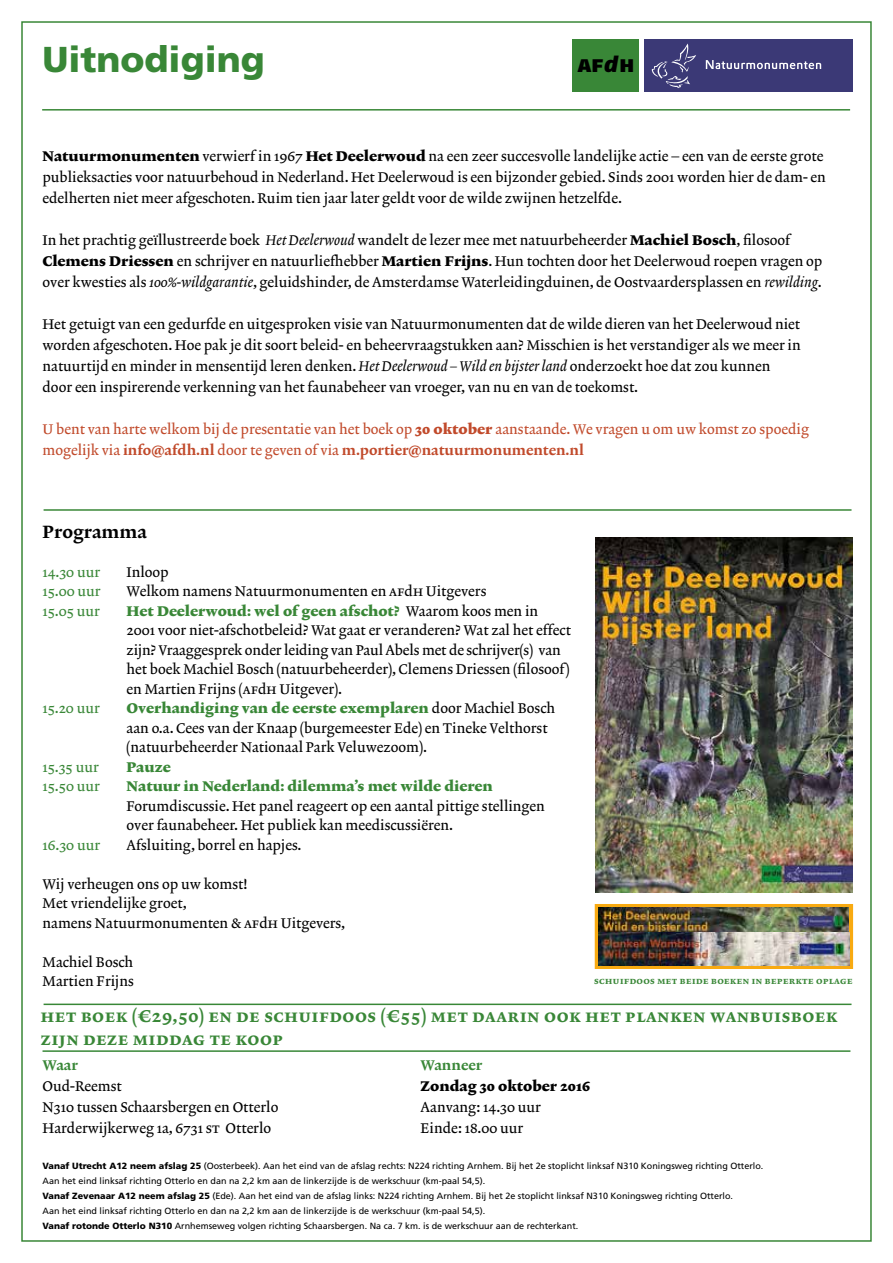
<style>
.page{position:relative;width:893px;height:1263px;background:#fff}
.page>*{position:absolute;margin:0;border:0;box-sizing:border-box;transform-origin:0 0}
.t1{font:900 36px "Frutiger";color:#398737}
.t2{font:22.8px "Fago No Black Caps";color:#000}
.t3{font:18px/23.2px "Lexicon No 2 D Roman SC";letter-spacing:.045em;color:#398737}
.t4{font:18px "Lexicon No 2 D Roman Txt";color:#000}
.t5{font:14.25px/19.5px "Lexicon No 2 A Roman Txt";color:#000}
.t6{font:14.25px "Lexicon No 2 F Roman Txt";color:#398737}
.t7{font:14.25px "Lexicon No 2 A Roman Txt";color:#c14a2b}
.t8{font:14.25px "Lexicon No 2 D Roman Txt";color:#c14a2b}
.t9{font:14.25px "Lexicon No 2 A Roman Txt";color:#398737}
.t10{font:14.25px "Lexicon No 2 F Roman Txt";color:#000}
.t11{font:14.25px "Lexicon No 2 D Roman Txt";color:#398737}
.t12{font:9.75px "Lexicon No 2 D Roman SC";letter-spacing:.045em;color:#398737}
.t13{font:9px/15px "Frutiger";color:#000}
.s1{font-family:"Fago No";font-weight:900;font-style:italic}
.s2{font-family:"Lexicon No 2 F Roman Txt"}
.s3{font-family:"Lexicon No 2 A Italic Txt"}
.s4{font-family:"Lexicon No 2 A Roman Txt"}
.s5{font-family:"Lexicon No 2 A Roman SC"}
.s6{font-family:"Lexicon No 2 A Roman Txt";color:#000}
.s7{font-weight:900}
</style>
<div class="page">
<img style="left:595px;top:537px;width:257px;height:356px">
<hr style="left:42px;top:109px;width:808px;height:2px;background:#398737">
<hr style="left:44px;top:509px;width:807px;height:2px;background:#398737">
<hr style="left:43px;top:1050px;width:807px;height:2px;background:#398737">
<div style="left:572px;top:39px;width:67px;height:53px;background:#398737"></div>
<div style="left:644px;top:39px;width:209px;height:53px;background:#3b3976"></div>
<svg style="left:651px;top:44px;width:45px;height:44px"></svg>
<svg style="left:706px;top:60px;width:115px;height:9px"></svg>
<div style="left:595px;top:904px;width:258px;height:65px;border:4px solid #f8aa11"></div>
<img style="left:599px;top:907px;width:250px;height:59px">
<hr style="left:44px;top:1003px;width:807px;height:2px;background:#398737">
<h1 class="t1" style="left:43px;top:38px;width:224px">Uitnodiging</h1>
<h2 class="t2" style="left:577px;top:51px;width:59px">af<span class="s1">d</span>h</h2>
<p class="t5" style="left:43px;top:146px;width:785px;line-height:21px"><span class="s2">Natuurmonumenten</span> verwierf in 1967 <span class="s2">Het Deelerwoud</span> na een zeer succesvolle landelijke actie – een van de eerste grote publieksacties voor natuurbehoud in Nederland. Het Deelerwoud is een bijzonder gebied. Sinds 2001 worden hier de dam- en edelherten niet meer afgeschoten. Ruim tien jaar later geldt voor de wilde zwijnen hetzelfde.</p>
<p class="t5" style="left:43px;top:230px;width:781px;line-height:21px">In het prachtig geïllustreerde boek <span class="s3">Het Deelerwoud</span> wandelt de lezer mee met natuurbeheerder <span class="s2">Machiel Bosch</span>, filosoof<br><span class="s2">Clemens Driessen</span> en schrijver en natuurliefhebber <span class="s2">Martien Frijns</span>. Hun tochten door het Deelerwoud roepen vragen op over kwesties als <span class="s3">100%-wildgarantie</span>, geluidshinder, de Amsterdamse Waterleidingduinen, de Oostvaardersplassen en <span class="s3">rewilding</span>.</p>
<p class="t5" style="left:43px;top:314px;width:760px;line-height:21px">Het getuigt van een gedurfde en uitgesproken visie van Natuurmonumenten dat de wilde dieren van het Deelerwoud niet worden afgeschoten. Hoe pak je dit soort beleid- en beheervraagstukken aan? Misschien is het verstandiger als we meer in natuurtijd en minder in mensentijd leren denken. <span class="s3">Het Deelerwoud – Wild en bijster land</span> onderzoekt hoe dat zou kunnen door een inspirerende verkenning van het faunabeheer van vroeger, van nu en van de toekomst.</p>
<p class="t7" style="left:43px;top:421px;width:768px">U bent van harte welkom bij de presentatie van het boek op <span class="s2">30 oktober</span> aanstaande. We vragen u om uw komst zo spoedig</p>
<p class="t8" style="left:43px;top:442px;width:543px"><span class="s4">mogelijk via</span> info@afdh.nl <span class="s4">door te geven of via</span> m.portier@natuurmonumenten.nl</p>
<p class="t4" style="left:43px;top:521px;width:106px">Programma</p>
<p class="t9" style="left:43px;top:563px;width:59px">14.30 uur</p>
<p class="t5" style="left:127px;top:563px;width:44px">Inloop</p>
<p class="t9" style="left:43px;top:583px;width:60px">15.00 uur</p>
<p class="t5" style="left:127px;top:582px;width:361px">Welkom namens Natuurmonumenten en <span class="s5">af</span>d<span class="s5">h</span> Uitgevers</p>
<p class="t9" style="left:43px;top:602px;width:59px">15.05 uur</p>
<p class="t6" style="left:127px;top:602px;width:413px">Het Deelerwoud: wel of geen afschot? <span class="s6">Waarom koos men in</span></p>
<p class="t5" style="left:127px;top:621px;width:446px">2001 voor niet-afschotbeleid? Wat gaat er veranderen? Wat zal het effect zijn? Vraaggesprek onder leiding van Paul Abels met de schrijver(s) van het boek Machiel Bosch (natuurbeheerder), Clemens Driessen (filosoof) en Martien Frijns (<span class="s5">af</span>d<span class="s5">h</span> Uitgever).</p>
<p class="t9" style="left:43px;top:700px;width:59px">15.20 uur</p>
<p class="t6" style="left:127px;top:700px;width:430px">Overhandiging van de eerste exemplaren <span class="s6">door Machiel Bosch</span></p>
<p class="t5" style="left:127px;top:719px;width:423px">aan o.a. Cees van der Knaap (burgemeester Ede) en Tineke Velthorst (natuurbeheerder Nationaal Park Veluwezoom).</p>
<p class="t9" style="left:43px;top:758px;width:58px">15.35 uur</p>
<p class="t6" style="left:127px;top:758px;width:46px">Pauze</p>
<p class="t9" style="left:43px;top:778px;width:59px">15.50 uur</p>
<p class="t6" style="left:127px;top:778px;width:368px">Natuur in Nederland: dilemma’s met wilde dieren</p>
<p class="t5" style="left:127px;top:797px;width:420px">Forumdiscussie. Het panel reageert op een aantal pittige stellingen over faunabeheer. Het publiek kan meediscussiëren.</p>
<p class="t9" style="left:43px;top:836px;width:59px">16.30 uur</p>
<p class="t5" style="left:127px;top:836px;width:176px">Afsluiting, borrel en hapjes.</p>
<p class="t5" style="left:43px;top:875px;width:304px">Wij verheugen ons op uw komst!<br>Met vriendelijke groet,<br>namens Natuurmonumenten &amp; <span class="s5">af</span>d<span class="s5">h</span> Uitgevers,</p>
<p class="t5" style="left:43px;top:953px;width:93px">Machiel Bosch<br>Martien Frijns</p>
<p class="t12" style="left:594px;top:974px;width:260px">schuifdoos met beide boeken in beperkte oplage</p>
<p class="t3" style="left:41px;top:1005px;width:798px">het boek (€29,50) en de schuifdoos (€55) met daarin ook het planken wanbuisboek zijn deze middag te koop</p>
<p class="t11" style="left:43px;top:1057px;width:37px">Waar</p>
<p class="t11" style="left:421px;top:1057px;width:63px">Wanneer</p>
<p class="t5" style="left:43px;top:1077px;width:81px">Oud-Reemst</p>
<p class="t10" style="left:421px;top:1078px;width:171px">Zondag 30 oktober 2016</p>
<p class="t5" style="left:43px;top:1098px;width:237px">N310 tussen Schaarsbergen en Otterlo</p>
<p class="t5" style="left:421px;top:1098px;width:122px">Aanvang: 14.30 uur</p>
<p class="t5" style="left:43px;top:1119px;width:230px">Harderwijkerweg 1a, 6731 <span class="s5">st</span> Otterlo</p>
<p class="t5" style="left:421px;top:1119px;width:104px">Einde: 18.00 uur</p>
<p class="t13" style="left:43px;top:1159px;width:722px"><span class="s7">Vanaf Utrecht A12 neem afslag 25</span> (Oosterbeek). Aan het eind van de afslag rechts: N224 richting Arnhem. Bij het 2e stoplicht linksaf N310 Koningsweg richting Otterlo.<br>Aan het eind linksaf richting Otterlo en dan na 2,2 km aan de linkerzijde is de werkschuur (km-paal 54,5).<br><span class="s7">Vanaf Zevenaar A12 neem afslag 25</span> (Ede). Aan het eind van de afslag links: N224 richting Arnhem. Bij het 2e stoplicht linksaf N310 Koningsweg richting Otterlo.<br>Aan het eind linksaf richting Otterlo en dan na 2,2 km aan de linkerzijde is de werkschuur (km-paal 54,5).<br><span class="s7">Vanaf rotonde Otterlo N310</span> Arnhemseweg volgen richting Schaarsbergen. Na ca. 7 km. is de werkschuur aan de rechterkant.</p>
</div>
